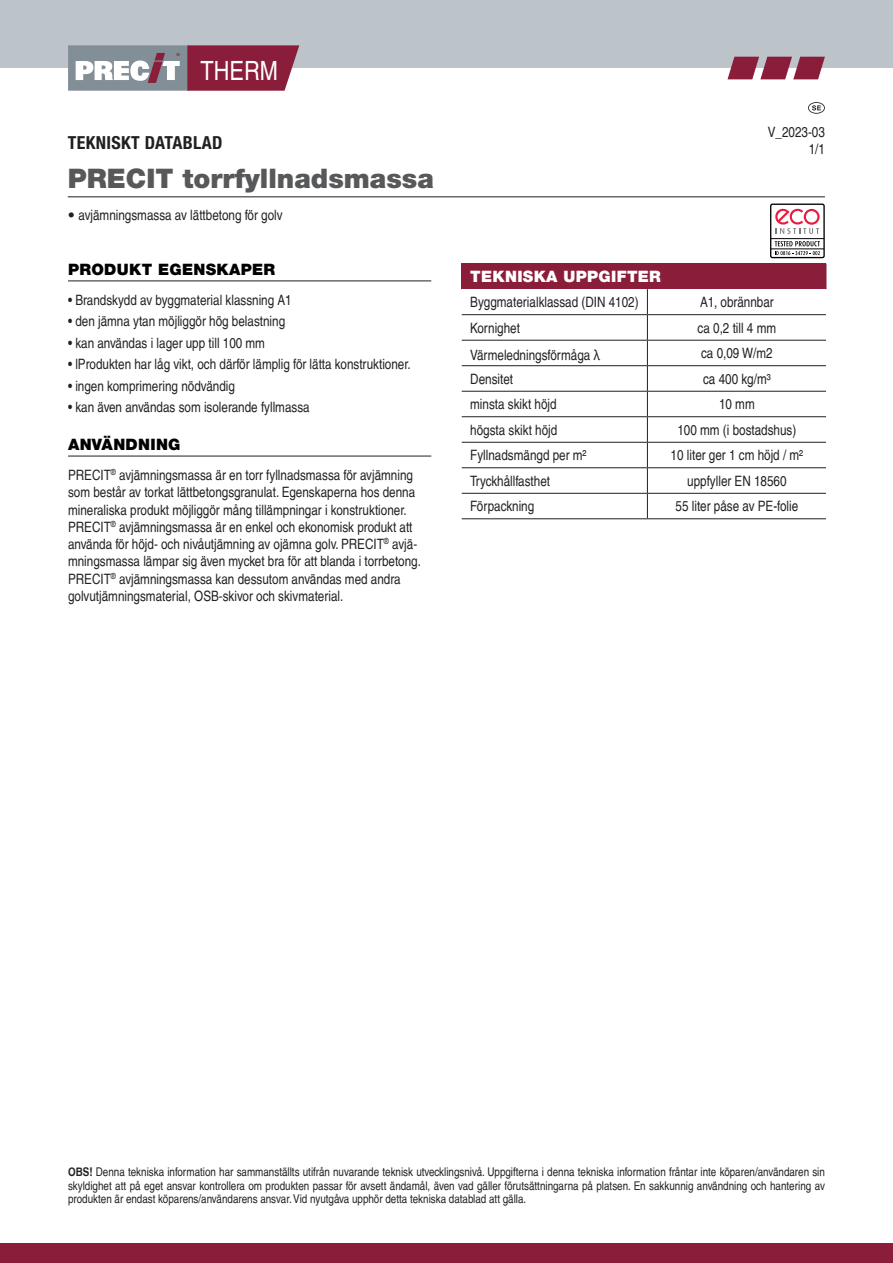
<style>
.page{position:relative;width:893px;height:1263px;background:#fff}
.page>*{position:absolute;margin:0;border:0;box-sizing:border-box;transform-origin:0 0}
.t1{font:900 27px "Helvetica Neue LT Pro";color:#57585a}
.t2{font:condensed 26.55px "Helvetica LT Pro";color:#fff}
.t3{font:700 condensed 18px "Helvetica Neue LT Pro";letter-spacing:.02em;color:#231f20}
.t4{font:900 15.75px "Helvetica Neue LT Pro";letter-spacing:.02em;color:#000}
.t5{font:900 15.75px "Helvetica Neue LT Pro";letter-spacing:.02em;color:#fff}
.t6{font:condensed 14.25px/17.2px "Helvetica LT";color:#231f20;text-align:right}
.t7{font:condensed 14.25px "Helvetica LT Pro";color:#231f20}
.t8{font:condensed 12px/13.5px "Helvetica LT";color:#231f20;text-align:justify}
.s1{font-family:"Helvetica Neue LT Pro";font-weight:700}
.s2{font-family:"Helvetica Neue";font-stretch:normal}
.s3{font-weight:700}
</style>
<div class="page">
<div style="left:0;top:0;width:893px;height:68px;background:#bcc4c9"></div>
<div style="left:0;top:1243px;width:893px;height:20px;background:#8a1d3a"></div>
<div style="left:68px;top:45px;width:121px;height:46px;background:#828f96"></div>
<svg style="left:187px;top:45px;width:112px;height:46px;background:#912d48"></svg>
<svg style="left:76px;top:53px;width:104px;height:30px"></svg>
<svg style="left:727px;top:57px;width:98px;height:22px"></svg>
<hr style="left:68px;top:196px;width:757px;height:1px;background:#57585a">
<svg style="left:808px;top:102px;width:17px;height:12px"></svg>
<hr style="left:68px;top:280px;width:363px;height:1px;background:#231f20">
<hr style="left:68px;top:456px;width:363px;height:1px;background:#231f20">
<div style="left:462px;top:264px;width:364px;height:25px;background:#8a1d3a"></div>
<svg style="left:462px;top:289px;width:364px;height:229px"></svg>
<hr style="left:647px;top:391px;width:179px;height:1px;background:#231f20">
<hr style="left:647px;top:416px;width:179px;height:1px;background:#231f20">
<hr style="left:647px;top:442px;width:179px;height:1px;background:#231f20">
<hr style="left:647px;top:467px;width:179px;height:1px;background:#231f20">
<hr style="left:647px;top:493px;width:179px;height:1px;background:#231f20">
<hr style="left:647px;top:518px;width:179px;height:1px;background:#231f20">
<svg style="left:826px;top:264px;width:1px;height:25px"></svg>
<hr style="left:647px;top:314px;width:179px;height:1px;background:#231f20">
<hr style="left:647px;top:340px;width:179px;height:1px;background:#231f20">
<hr style="left:647px;top:365px;width:179px;height:1px;background:#231f20">
<svg style="left:647px;top:289px;width:1px;height:229px"></svg>
<hr style="left:462px;top:314px;width:185px;height:1px;background:#231f20">
<hr style="left:462px;top:340px;width:185px;height:1px;background:#231f20">
<hr style="left:462px;top:365px;width:185px;height:1px;background:#231f20">
<hr style="left:462px;top:391px;width:185px;height:1px;background:#231f20">
<hr style="left:462px;top:416px;width:185px;height:1px;background:#231f20">
<hr style="left:462px;top:442px;width:185px;height:1px;background:#231f20">
<hr style="left:462px;top:467px;width:185px;height:1px;background:#231f20">
<hr style="left:462px;top:493px;width:185px;height:1px;background:#231f20">
<hr style="left:462px;top:518px;width:185px;height:1px;background:#231f20">
<svg style="left:461px;top:264px;width:1px;height:25px"></svg>
<div style="left:770px;top:204px;width:55px;height:54px;border:1px solid #000001;border-radius:2px"></div>
<hr style="left:771px;top:249px;width:53px;height:1px;background:#000001">
<hr style="left:771px;top:238px;width:53px;height:1px;background:#000001">
<svg style="left:775px;top:208px;width:45px;height:26px"></svg>
<svg style="left:775px;top:241px;width:45px;height:14px"></svg>
<h2 class="t2" style="left:201px;top:55px;width:79px">THERM</h2>
<p class="t3" style="left:68px;top:132px;width:156px">TEKNISKT DATABLAD</p>
<h1 class="t1" style="left:68px;top:162px;width:368px">PRECIT torrfyllnadsmassa</h1>
<p class="t6" style="left:68px;top:206px;width:216px"><span class="s1">•</span> avjämningsmassa av lättbetong för golv</p>
<p class="t4" style="left:68px;top:260px;width:209px">PRODUKT EGENSKAPER</p>
<p class="t6" style="left:68px;top:291px;width:225px">• Brandskydd av byggmaterial klassning A1</p>
<p class="t6" style="left:68px;top:313px;width:219px">• den jämna ytan möjliggör hög belastning</p>
<p class="t6" style="left:68px;top:334px;width:199px">• kan användas i lager upp till 100 mm</p>
<p class="t6" style="left:68px;top:356px;width:344px">• lProdukten har låg vikt, och därför lämplig för lätta konstruktioner.</p>
<p class="t6" style="left:68px;top:377px;width:168px">• ingen komprimering nödvändig</p>
<p class="t6" style="left:68px;top:399px;width:243px">• kan även användas som isolerande fyllmassa</p>
<p class="t4" style="left:68px;top:435px;width:114px">ANVÄNDNING</p>
<p class="t6" style="left:68px;top:466px;width:354px;text-align:left">PRECIT<sup>®</sup> avjämningsmassa är en torr fyllnadsmassa för avjämning som består av torkat lättbetongsgranulat. Egenskaperna hos denna mineraliska produkt möjliggör mång tillämpningar i konstruktioner.<br>PRECIT<sup>®</sup> avjämningsmassa är en enkel och ekonomisk produkt att använda för höjd- och nivåutjämning av ojämna golv. PRECIT<sup>®</sup> avjä&shy;mningsmassa lämpar sig även mycket bra för att blanda i torrbetong.<br>PRECIT<sup>®</sup> avjämningsmassa kan dessutom användas med andra golvutjämningsmaterial, OSB-skivor och skivmaterial.</p>
<p class="t6" style="left:768px;top:123px;width:59px">V_2023-03<br>1/1</p>
<p class="t5" style="left:470px;top:267px;width:192px">TEKNISKA UPPGIFTER</p>
<p class="t7" style="left:470px;top:293px;width:170px">Byggmaterialklassad (DIN 4102)</p>
<p class="t7" style="left:700px;top:293px;width:75px">A1, obrännbar</p>
<p class="t6" style="left:470px;top:319px;width:51px">Kornighet</p>
<p class="t6" style="left:698px;top:319px;width:80px">ca 0,2 till 4 mm</p>
<p class="t6" style="left:470px;top:346px;width:131px">Värmeledningsförmåga <span class="s2">λ</span></p>
<p class="t6" style="left:701px;top:344px;width:73px">ca 0,09 W/m2</p>
<p class="t6" style="left:470px;top:370px;width:44px">Densitet</p>
<p class="t7" style="left:703px;top:370px;width:69px">ca 400 kg/m³</p>
<p class="t6" style="left:470px;top:395px;width:88px">minsta skikt höjd</p>
<p class="t7" style="left:719px;top:396px;width:37px">10 mm</p>
<p class="t6" style="left:470px;top:421px;width:89px">högsta skikt höjd</p>
<p class="t7" style="left:677px;top:421px;width:120px">100 mm (i bostadshus)</p>
<p class="t6" style="left:470px;top:446px;width:118px">Fyllnadsmängd per m²</p>
<p class="t7" style="left:671px;top:447px;width:134px">10 liter ger 1 cm höjd / m²</p>
<p class="t6" style="left:470px;top:472px;width:81px">Tryckhållfasthet</p>
<p class="t7" style="left:687px;top:472px;width:101px">uppfyller EN 18560</p>
<p class="t6" style="left:470px;top:497px;width:66px">Förpackning</p>
<p class="t7" style="left:676px;top:498px;width:124px">55 liter påse av PE-folie</p>
<p class="t8" style="left:68px;top:1165px;width:758px"><span class="s3">OBS!</span> Denna tekniska information har sammanställts utifrån nuvarande teknisk utvecklingsnivå. Uppgifterna i denna tekniska information fråntar inte köparen/användaren sin skyldighet att på eget ansvar kontrollera om produkten passar för avsett ändamål, även vad gäller förutsättningarna på platsen. En sakkunnig användning och hantering av produkten är endast köparens/användarens ansvar. Vid nyutgåva upphör detta tekniska datablad att gälla.</p>
</div>
